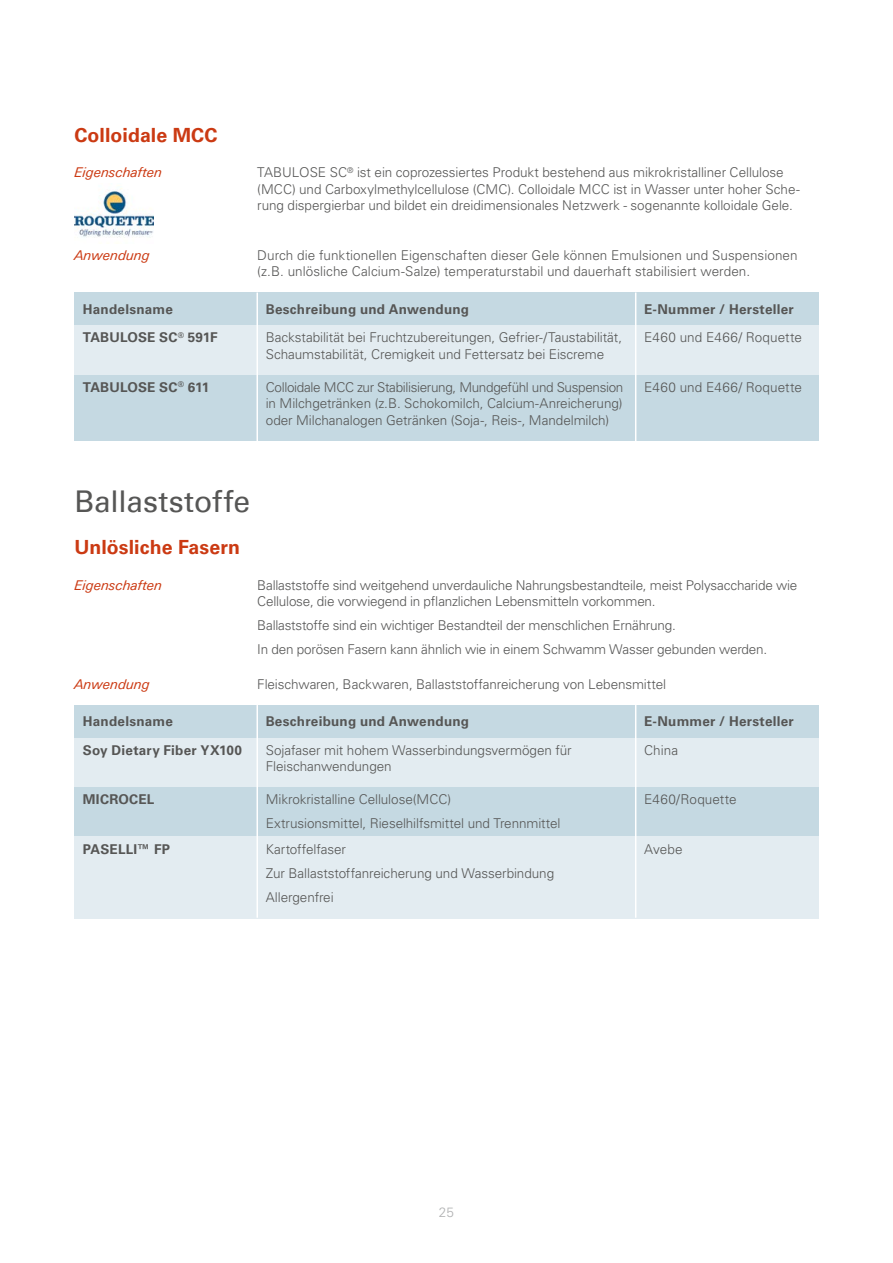
<style>
.page{position:relative;width:893px;height:1263px;background:#fff}
.page>*{position:absolute;margin:0;border:0;box-sizing:border-box;transform-origin:0 0}
.t1{font:30px "Univers Com 55 Roman";color:#565655}
.t2{font:700 19.5px "Univers LT Std";letter-spacing:.005em;color:#cb3a13}
.t3{font:300 13.5px/16.5px "Univers LT Std";letter-spacing:-.005em;color:#565655}
.t4{font:700 13.5px "Univers LT Std";letter-spacing:.015em;color:#565655}
.t5{font:italic 13.5px "Univers Next Pro";letter-spacing:.005em;color:#cb3a13}
.t6{font:300 13.5px "Univers LT Std";color:#b1b2b3}
</style>
<div class="page">
<img style="left:74px;top:188px;width:80px;height:50px">
<div style="left:74px;top:292px;width:745px;height:83px;background:#c5d9e2"></div>
<div style="left:74px;top:324px;width:745px;height:117px;background:#c5d9e2"></div>
<div style="left:74px;top:325px;width:745px;height:50px;background:#e3ecf1"></div>
<hr style="left:256px;top:292px;width:2px;height:166px;background:#fff">
<hr style="left:635px;top:292px;width:1px;height:166px;background:#fff">
<div style="left:74px;top:705px;width:745px;height:197px;background:#c5d9e2"></div>
<div style="left:74px;top:738px;width:745px;height:49px;background:#e3ecf1"></div>
<div style="left:74px;top:836px;width:745px;height:83px;background:#e3ecf1"></div>
<hr style="left:256px;top:705px;width:2px;height:213px;background:#fff">
<hr style="left:635px;top:705px;width:1px;height:213px;background:#fff">
<h2 class="t2" style="left:74px;top:123px;width:144px">Colloidale MCC</h2>
<p class="t5" style="left:74px;top:164px;width:89px">Eigenschaften</p>
<p class="t5" style="left:74px;top:247px;width:77px">Anwendung</p>
<p class="t3" style="left:257px;top:164px;width:544px">TABULOSE SC<sup>®</sup> ist ein coprozessiertes Produkt bestehend aus mikrokristalliner Cellulose (MCC) und Carboxylmethylcellulose (CMC). Colloidale MCC ist in Wasser unter hoher Sche&shy;rung dispergierbar und bildet ein dreidimensionales Netzwerk - sogenannte kolloidale Gele.</p>
<p class="t3" style="left:257px;top:247px;width:542px">Durch die funktionellen Eigenschaften dieser Gele können Emulsionen und Suspensionen (z.B. unlösliche Calcium-Salze) temperaturstabil und dauerhaft stabilisiert werden.</p>
<p class="t4" style="left:83px;top:301px;width:92px">Handelsname</p>
<p class="t4" style="left:266px;top:301px;width:205px">Beschreibung und Anwendung</p>
<p class="t4" style="left:644px;top:301px;width:151px">E-Nummer / Hersteller</p>
<p class="t3" style="left:266px;top:329px;width:358px">Backstabilität bei Fruchtzubereitungen, Gefrier-/Taustabilität,<br>Schaumstabilität, Cremigkeit und Fettersatz bei Eiscreme</p>
<p class="t3" style="left:266px;top:379px;width:359px;text-align:justify">Colloidale MCC zur Stabilisierung, Mundgefühl und Suspension in Milchgetränken (z.B. Schokomilch, Calcium-Anreicherung) oder Milchanalogen Getränken (Soja-, Reis-, Mandelmilch)</p>
<p class="t4" style="left:83px;top:329px;width:136px">TABULOSE SC<sup>®</sup> 591F</p>
<p class="t4" style="left:83px;top:379px;width:128px">TABULOSE SC<sup>®</sup> 611</p>
<p class="t3" style="left:644px;top:329px;width:159px">E460 und E466/ Roquette</p>
<p class="t3" style="left:644px;top:379px;width:159px">E460 und E466/ Roquette</p>
<h1 class="t1" style="left:74px;top:484px;width:177px">Ballaststoffe</h1>
<h2 class="t2" style="left:74px;top:536px;width:167px">Unlösliche Fasern</h2>
<p class="t5" style="left:74px;top:577px;width:89px">Eigenschaften</p>
<p class="t5" style="left:74px;top:676px;width:77px">Anwendung</p>
<p class="t3" style="left:257px;top:577px;width:542px">Ballaststoffe sind weitgehend unverdauliche Nahrungsbestandteile, meist Polysaccharide wie<br>Cellulose, die vorwiegend in pflanzlichen Lebensmitteln vorkommen.</p>
<p class="t3" style="left:257px;top:613px;width:511px;line-height:24px">Ballaststoffe sind ein wichtiger Bestandteil der menschlichen Ernährung.<br>In den porösen Fasern kann ähnlich wie in einem Schwamm Wasser gebunden werden.</p>
<p class="t3" style="left:257px;top:676px;width:410px">Fleischwaren, Backwaren, Ballaststoffanreicherung von Lebensmittel</p>
<p class="t4" style="left:83px;top:714px;width:92px">Handelsname</p>
<p class="t4" style="left:266px;top:714px;width:205px">Beschreibung und Anwendung</p>
<p class="t4" style="left:644px;top:714px;width:151px">E-Nummer / Hersteller</p>
<p class="t3" style="left:266px;top:742px;width:307px">Sojafaser mit hohem Wasserbindungsvermögen für<br>Fleischanwendungen</p>
<p class="t3" style="left:266px;top:787px;width:296px;line-height:24px">Mikrokristalline Cellulose(MCC)<br>Extrusionsmittel, Rieselhilfsmittel und Trennmittel</p>
<p class="t3" style="left:266px;top:837px;width:290px;line-height:24px">Kartoffelfaser<br>Zur Ballaststoffanreicherung und Wasserbindung<br>Allergenfrei</p>
<p class="t3" style="left:644px;top:742px;width:35px">China</p>
<p class="t3" style="left:644px;top:791px;width:94px">E460/Roquette</p>
<p class="t3" style="left:644px;top:841px;width:40px">Avebe</p>
<p class="t4" style="left:83px;top:742px;width:160px">Soy Dietary Fiber YX100</p>
<p class="t4" style="left:83px;top:791px;width:73px">MICROCEL</p>
<p class="t4" style="left:83px;top:841px;width:89px">PASELLI™ FP</p>
<p class="t6" style="left:439px;top:1204px;width:17px">25</p>
</div>
